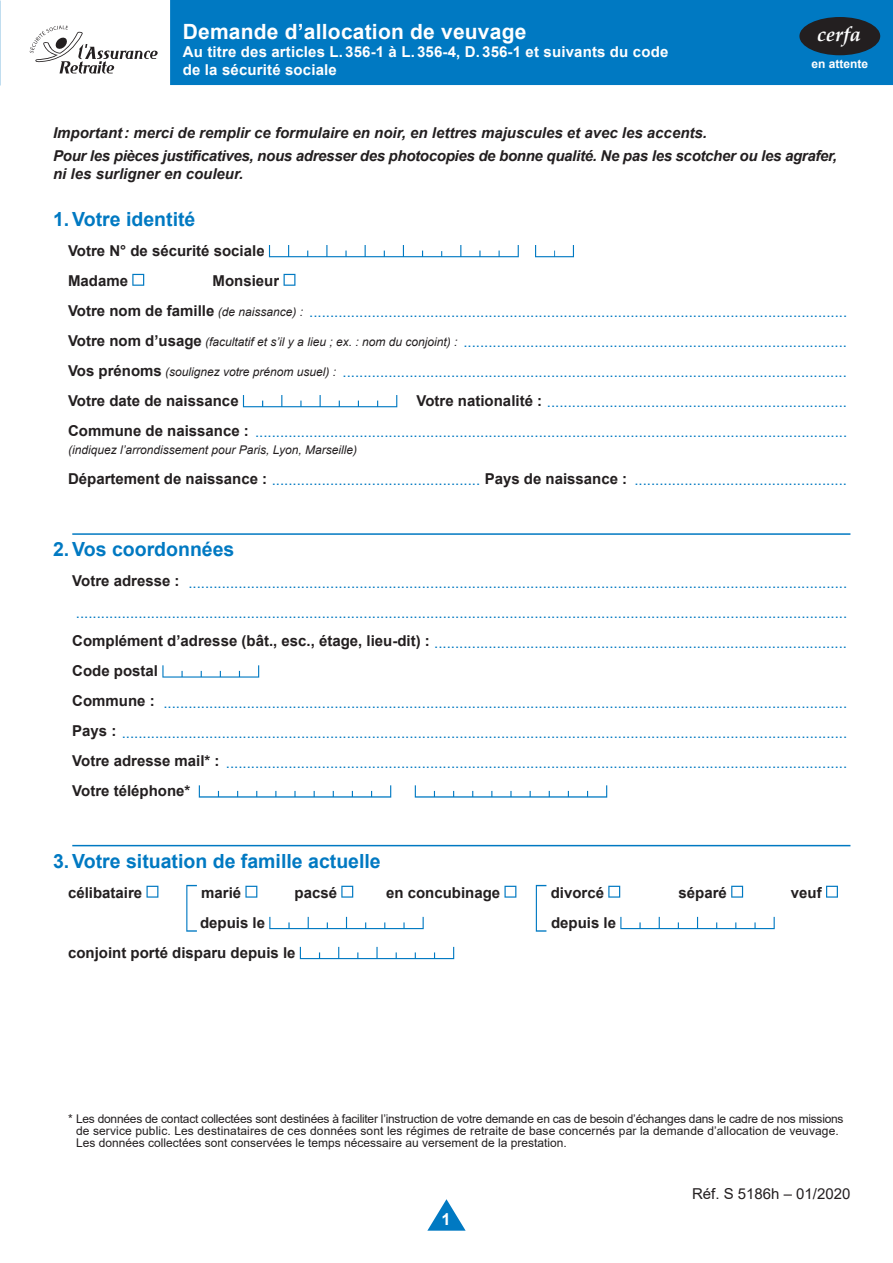
<style>
.page{position:relative;width:893px;height:1263px;background:#fff}
.page>*{position:absolute;margin:0;border:0;box-sizing:border-box;transform-origin:0 0}
.t1{font:700 21px "Arial";letter-spacing:.01em;color:#fff}
.t2{font:italic 700 20.25px "Palatino Linotype";color:#fff}
.t3{font:700 19.5px "Arial";color:#0079c2}
.t4{font:700 16.5px "Arial";color:#fff}
.texte_civilité{font:15px/30px "Arial";color:#0079c2;text-align:justify}
.texte_civilité-2{font:700 15px "Arial";color:#231f20}
.t5{font:italic 700 15px/18px "Arial";letter-spacing:-.02em;color:#231f20}
.t6{font:italic 700 15px "Arial";color:#231f20}
.t7{font:700 15px/18px "Arial";letter-spacing:.01em;color:#fff}
.t8{font:15px "Arial";color:#231f20}
.texte_courant{font:12px/12px "Arial";color:#231f20}
.texte_civilité-3{font:italic 12px "Arial";color:#231f20}
.t9{font:700 12px "Arial";color:#fff}
.s1{font-weight:700;color:#231f20}
.s2{font-style:italic;font-size:12px;color:#231f20}
</style>
<div class="page">
<svg style="left:427px;top:1199px;width:39px;height:32px"></svg>
<div style="left:170px;top:0;width:723px;height:85px;background:#0079c2"></div>
<svg style="left:30px;top:26px;width:128px;height:48px"></svg>
<div style="left:799px;top:17px;width:81px;height:38px;background:#231f20;border-radius:50%"></div>
<hr style="left:72px;top:533px;width:778px;height:2px;background:#0079c2">
<hr style="left:72px;top:845px;width:778px;height:1px;background:#0079c2">
<svg style="left:269px;top:245px;width:305px;height:12px"></svg>
<svg style="left:144px;top:274px;width:1px;height:12px"></svg>
<svg style="left:132px;top:274px;width:12px;height:12px"></svg>
<svg style="left:283px;top:274px;width:13px;height:12px"></svg>
<svg style="left:284px;top:274px;width:11px;height:12px"></svg>
<svg style="left:242px;top:395px;width:156px;height:12px"></svg>
<svg style="left:243px;top:395px;width:154px;height:12px"></svg>
<svg style="left:259px;top:665px;width:1px;height:13px"></svg>
<svg style="left:162px;top:665px;width:97px;height:13px"></svg>
<svg style="left:199px;top:785px;width:192px;height:13px"></svg>
<svg style="left:415px;top:785px;width:192px;height:13px"></svg>
<svg style="left:146px;top:886px;width:12px;height:12px"></svg>
<svg style="left:186px;top:885px;width:11px;height:47px"></svg>
<svg style="left:245px;top:886px;width:12px;height:12px"></svg>
<svg style="left:353px;top:886px;width:1px;height:12px"></svg>
<svg style="left:341px;top:886px;width:12px;height:12px"></svg>
<svg style="left:504px;top:886px;width:12px;height:12px"></svg>
<svg style="left:536px;top:885px;width:10px;height:47px"></svg>
<svg style="left:620px;top:886px;width:1px;height:12px"></svg>
<svg style="left:608px;top:886px;width:12px;height:12px"></svg>
<svg style="left:743px;top:886px;width:1px;height:12px"></svg>
<svg style="left:731px;top:886px;width:12px;height:12px"></svg>
<svg style="left:826px;top:886px;width:12px;height:12px"></svg>
<svg style="left:269px;top:917px;width:155px;height:12px"></svg>
<svg style="left:620px;top:917px;width:155px;height:12px"></svg>
<svg style="left:299px;top:947px;width:156px;height:12px"></svg>
<svg style="left:300px;top:947px;width:154px;height:12px"></svg>
<h1 class="t1" style="left:183px;top:16px;width:345px">Demande d’allocation de veuvage</h1>
<p class="t7" style="left:183px;top:42px;width:487px">Au titre des articles L. 356-1 à L. 356-4, D. 356-1 et suivants du code de la sécurité sociale</p>
<h2 class="t2" style="left:817px;top:19px;width:45px">cerfa</h2>
<p class="t9" style="left:811px;top:55px;width:58px">en attente</p>
<p class="t6" style="left:53px;top:123px;width:655px">Important: merci de remplir ce formulaire en noir, en lettres majuscules et avec les accents.</p>
<p class="t5" style="left:53px;top:147px;width:785px">Pour les pièces justificatives, nous adresser des photocopies de bonne qualité. Ne pas les scotcher ou les agrafer, ni les surligner en couleur.</p>
<p class="t3" style="left:53px;top:205px;width:144px">1.Votre identité</p>
<p class="texte_civilité-2" style="left:68px;top:240px;width:198px">Votre N° de sécurité sociale</p>
<p class="texte_civilité-2" style="left:68px;top:270px;width:62px">Madame</p>
<p class="texte_civilité-2" style="left:213px;top:270px;width:68px">Monsieur</p>
<p class="texte_civilité" style="left:68px;top:297px;width:781px"><span class="s1">Votre nom de famille</span> <span class="s2">(de naissance) :</span> .................................................................................................................................<br><span class="s1">Votre nom d’usage</span> <span class="s2">(facultatif et s’il y a lieu ; ex. : nom du conjoint) :</span> ............................................................................................<br><span class="s1">Vos prénoms</span> <span class="s2">(soulignez votre prénom usuel) :</span> .........................................................................................................................</p>
<p class="texte_civilité-2" style="left:68px;top:390px;width:172px">Votre date de naissance</p>
<p class="texte_civilité" style="left:68px;top:387px;width:781px;text-align:right"><span class="s1">Votre nationalité :</span> ........................................................................<br><span class="s1">Commune de naissance :</span> ..............................................................................................................................................</p>
<p class="texte_civilité-3" style="left:68px;top:442px;width:291px">(indiquez l’arrondissement pour Paris, Lyon, Marseille)</p>
<p class="texte_civilité" style="left:68px;top:465px;width:780px"><span class="s1">Département de naissance :</span> .................................................. <span class="s1">Pays de naissance :</span> ...................................................</p>
<p class="t3" style="left:53px;top:535px;width:183px">2.Vos coordonnées</p>
<p class="texte_civilité" style="left:72px;top:567px;width:776px"><span class="s1">Votre adresse :</span> .............................................................................................................................................................. .........................................................................................................................................................................................<br><span class="s1">Complément d’adresse (bât., esc., étage, lieu-dit) :</span> ...................................................................................................</p>
<p class="texte_civilité-2" style="left:72px;top:660px;width:87px">Code postal</p>
<p class="texte_civilité" style="left:72px;top:687px;width:776px"><span class="s1">Commune :</span> ....................................................................................................................................................................<br><span class="s1">Pays :</span> ..............................................................................................................................................................................<br><span class="s1">Votre adresse mail* :</span> .....................................................................................................................................................</p>
<p class="texte_civilité-2" style="left:72px;top:780px;width:120px">Votre téléphone*</p>
<p class="t3" style="left:53px;top:847px;width:329px">3.Votre situation de famille actuelle</p>
<p class="texte_civilité-2" style="left:68px;top:882px;width:76px">célibataire</p>
<p class="texte_civilité-2" style="left:201px;top:882px;width:42px">marié</p>
<p class="texte_civilité-2" style="left:295px;top:882px;width:44px">pacsé</p>
<p class="texte_civilité-2" style="left:386px;top:882px;width:116px">en concubinage</p>
<p class="texte_civilité-2" style="left:551px;top:882px;width:55px">divorcé</p>
<p class="texte_civilité-2" style="left:679px;top:882px;width:50px">séparé</p>
<p class="texte_civilité-2" style="left:791px;top:882px;width:32px">veuf</p>
<p class="texte_civilité-2" style="left:200px;top:912px;width:67px">depuis le</p>
<p class="texte_civilité-2" style="left:551px;top:912px;width:67px">depuis le</p>
<p class="texte_civilité-2" style="left:68px;top:942px;width:229px">conjoint porté disparu depuis le</p>
<p class="texte_courant" style="left:76px;top:1112px;width:769px;text-indent:-8px">* Les données de contact collectées sont destinées à faciliter l’instruction de votre demande en cas de besoin d’échanges dans le cadre de nos missions de service public. Les destinataires de ces données sont les régimes de retraite de base concernés par la demande d’allocation de veuvage.<br>Les données collectées sont conservées le temps nécessaire au versement de la prestation.</p>
<p class="t4" style="left:441px;top:1208px;width:11px">1</p>
<p class="t8" style="left:692px;top:1183px;width:160px">Réf. S 5186h – 01/2020</p>
</div>
